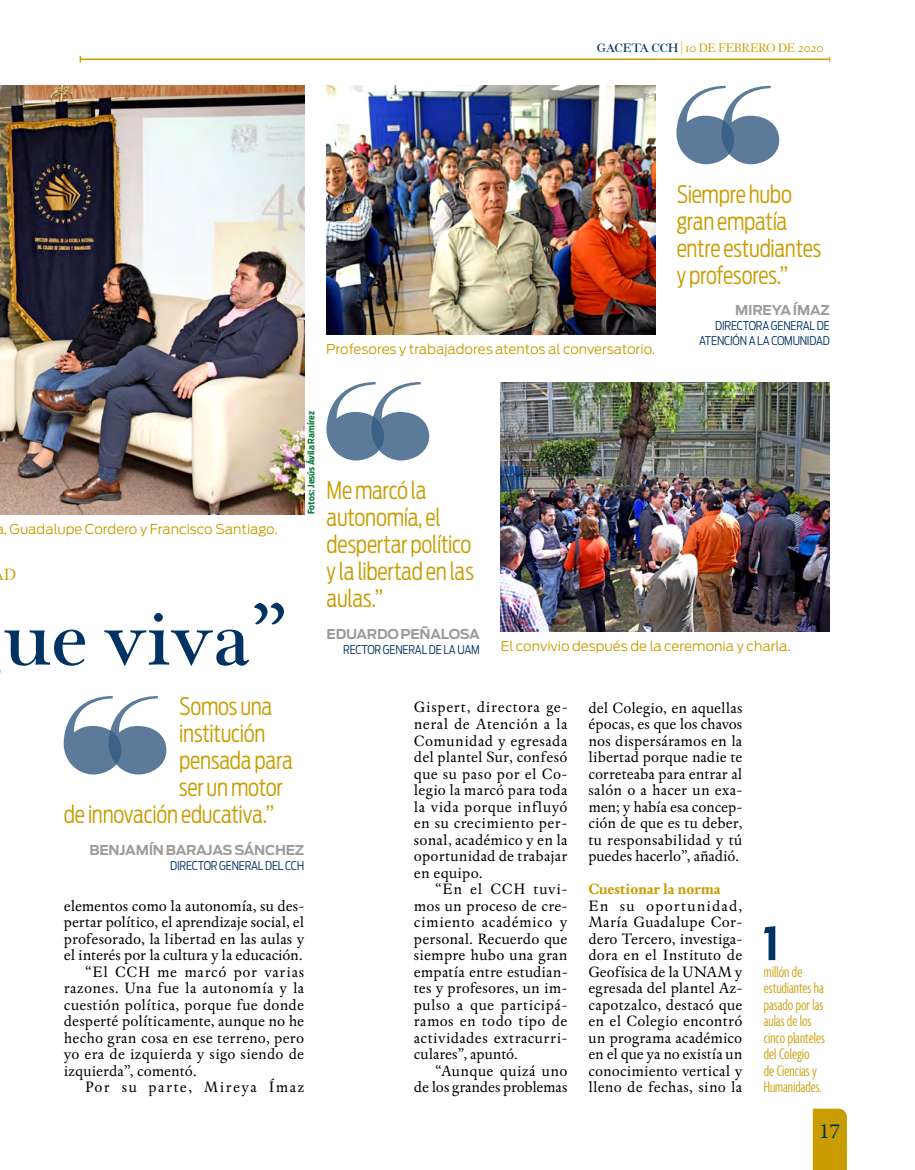
<style>
.page{position:relative;width:915px;height:1170px;background:#fff}
.page>*{position:absolute;margin:0;border:0;box-sizing:border-box;transform-origin:0 0}
.t1{font:600 88.5px "Wessex";color:#003263}
.t2{font:700 condensed 52.5px "Agenda";color:#003263}
.t3{font:300 24px/27px "Antenna Cond";letter-spacing:-.015em;color:#c99c00;scale:.91 1}
.t4{font:21px "Warnock Pro";color:#003263}
.t5{font:18px "Wessex";color:#c99c00}
.t6{font:300 extra-condensed 16.5px/16.5px "Agenda";color:#c99c00}
.t7{font:15.75px/16.5px "Espinosa Nova";letter-spacing:.005em;color:#000;text-align:justify}
.t8{font:15.75px "Espinosa Nova";letter-spacing:.025em;color:#000}
.t9{font:15.75px "Espinosa Nova";letter-spacing:.04em;color:#000}
.t10{font:15.75px "Espinosa Nova";letter-spacing:.095em;color:#000}
.t11{font:700 15.75px "Espinosa Nova";letter-spacing:-.005em;color:#c99c00}
.t12{font:300 13.5px "Antenna";color:#c99c00}
.t13{font:700 13.5px "Antenna";letter-spacing:-.02em;color:#9d9d9c}
.t14{font:13.5px "Wessex";color:#c99c00}
.t15{font:300 12px/15px "Antenna Cond";letter-spacing:-.015em;color:#003263;text-align:right}
.t16{font:700 9px "Antenna Cond";color:#007c37}
.s1{font-weight:600;color:#003263}
.s2{font-family:"Antenna"}
.s3{font-family:"Espinosa Nova";font-weight:400}
</style>
<div class="page">
<div style="left:812px;top:1108px;width:34px;height:61px;background:#c99c00"></div>
<hr style="left:80px;top:59px;width:749px;height:1px;background:#c99c00">
<img style="left:0;top:86px;width:304px;height:428px">
<img style="left:326px;top:86px;width:329px;height:249px">
<img style="left:500px;top:382px;width:329px;height:249px">
<svg style="left:64px;top:696px;width:102px;height:78px"></svg>
<svg style="left:676px;top:86px;width:103px;height:78px"></svg>
<svg style="left:326px;top:382px;width:103px;height:78px"></svg>
<p class="t14" style="left:596px;top:40px;width:228px"><span class="s1">GACETA CCH</span> | 10 DE FEBRERO DE 2020</p>
<p class="t12" style="left:326px;top:341px;width:330px">Profesores y trabajadores atentos al conversatorio.</p>
<h3 class="t3" style="left:676px;top:181px;width:160px">Siempre hubo gran empatía entre estudiantes y profesores.<span class="s2">”</span></h3>
<p class="t13" style="left:735px;top:302px;width:96px">MIREYA ÍMAZ</p>
<p class="t15" style="left:699px;top:318px;width:132px">DIRECTORA GENERAL DE<br>ATENCIÓN A LA COMUNIDAD</p>
<p class="t12" style="left:4px;top:520px;width:275px">, Guadalupe Cordero y Francisco Santiago.</p>
<p class="t5" style="left:4px;top:565px;width:14px">D</p>
<h1 class="t1" style="left:2px;top:590px;width:287px">ue viva<span class="s3">”</span></h1>
<p class="t16" style="left:306px;top:514px;width:104px;rotate:-90deg">Fotos: Jesús Ávila Ramírez</p>
<h3 class="t3" style="left:326px;top:477px;width:163px">Me marcó la autonomía, el despertar político y la libertad en las aulas.<span class="s2">”</span></h3>
<p class="t13" style="left:326px;top:625px;width:155px">EDUARDO PEÑALOSA</p>
<p class="t15" style="left:343px;top:641px;width:138px">RECTOR GENERAL DE LA UAM</p>
<p class="t12" style="left:500px;top:637px;width:291px">El convivio después de la ceremonia y charla.</p>
<h3 class="t3" style="left:179px;top:693px;width:104px">Somos una</h3>
<h3 class="t3" style="left:179px;top:720px;width:96px">institución</h3>
<h3 class="t3" style="left:179px;top:747px;width:126px">pensada para</h3>
<h3 class="t3" style="left:179px;top:774px;width:115px">ser un motor</h3>
<h3 class="t3" style="left:64px;top:801px;width:233px">de innovación educativa.<span class="s2">”</span></h3>
<p class="t13" style="left:90px;top:841px;width:216px">BENJAMÍN BARAJAS SÁNCHEZ</p>
<p class="t15" style="left:170px;top:858px;width:135px">DIRECTOR GENERAL DEL CCH</p>
<p class="t7" style="left:64px;top:897px;width:242px">elementos como la autonomía, su des-</p>
<p class="t7" style="left:64px;top:914px;width:242px">pertar político, el aprendizaje social, el</p>
<p class="t7" style="left:64px;top:930px;width:242px">profesorado, la libertad en las aulas y</p>
<p class="t7" style="left:64px;top:947px;width:240px">el interés por la cultura y la educación.</p>
<p class="t9" style="left:85px;top:962px;width:220px">“El CCH me marcó por varias</p>
<p class="t8" style="left:64px;top:979px;width:242px">razones. Una fue la autonomía y la</p>
<p class="t7" style="left:64px;top:996px;width:242px">cuestión política, porque fue donde</p>
<p class="t7" style="left:64px;top:1013px;width:242px">desperté políticamente, aunque no he</p>
<p class="t7" style="left:64px;top:1029px;width:242px">hecho gran cosa en ese terreno, pero</p>
<p class="t7" style="left:64px;top:1046px;width:242px">yo era de izquierda y sigo siendo de</p>
<p class="t7" style="left:64px;top:1062px;width:134px">izquierda”, comentó.</p>
<p class="t10" style="left:85px;top:1078px;width:220px">Por su parte, Mireya Ímaz</p>
<p class="t7" style="left:414px;top:699px;width:155px">Gispert, directora ge&shy;neral de Atención a la Comunidad y egresada del plantel Sur, confesó que su paso por el Co&shy;legio la marcó para toda la vida porque influyó en su crecimiento per&shy;sonal, académico y en la oportunidad de trabajar en equipo.</p>
<p class="t7" style="left:414px;top:881px;width:155px;text-indent:21px">“En el CCH tuvi&shy;mos un proceso de cre&shy;cimiento académico y personal. Recuerdo que siempre hubo una gran empatía entre estudian&shy;tes y profesores, un im&shy;pulso a que participá&shy;ramos en todo tipo de actividades extracurri&shy;culares”, apuntó.</p>
<p class="t7" style="left:414px;top:1062px;width:155px;text-align:right">“Aunque quizá uno<br>de los grandes problemas</p>
<p class="t7" style="left:588px;top:699px;width:155px">del Colegio, en aquellas épocas, es que los chavos nos dispersáramos en la libertad porque nadie te correteaba para entrar al salón o a hacer un exa&shy;men; y había esa concep&shy;ción de que es tu deber, tu responsabilidad y tú puedes hacerlo”, añadió.</p>
<p class="t11" style="left:588px;top:880px;width:134px">Cuestionar la norma</p>
<p class="t7" style="left:588px;top:897px;width:155px">En su oportunidad, María Guadalupe Cor&shy;dero Tercero, investiga&shy;dora en el Instituto de Geofísica de la UNAM y egresada del plantel Az&shy;capotzalco, destacó que en el Colegio encontró un programa académico en el que ya no existía un conocimiento vertical y lleno de fechas, sino la</p>
<h2 class="t2" style="left:763px;top:912px;width:15px">1</h2>
<p class="t6" style="left:763px;top:962px;width:63px">millón de estudiantes ha pasado por las aulas de los cinco planteles del Colegio<br>de Ciencias y<br>Humanidades.</p>
<h3 class="t4" style="left:819px;top:1118px;width:23px">17</h3>
</div>
